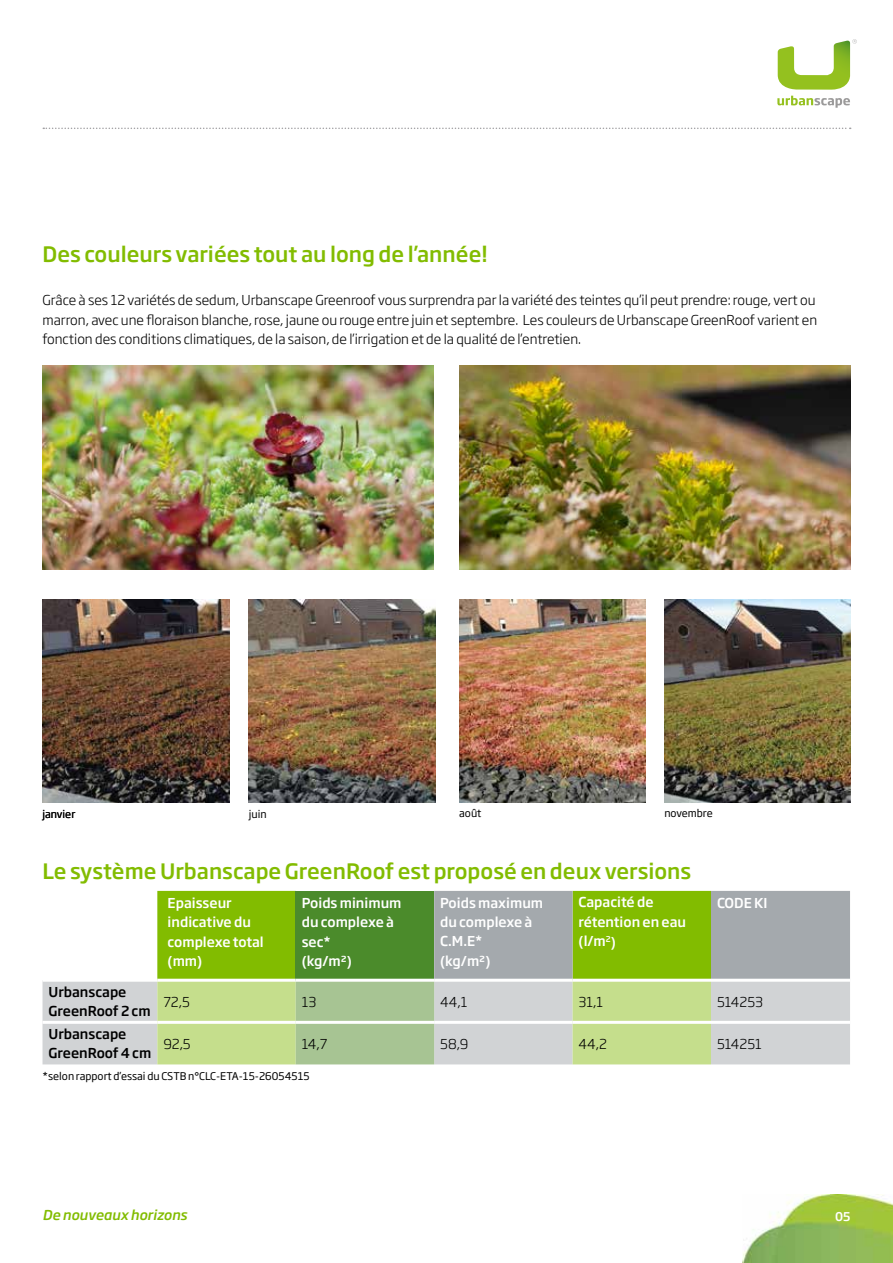
<style>
.page{position:relative;width:893px;height:1263px;background:#fff}
.page>*{position:absolute;margin:0;border:0;box-sizing:border-box;transform-origin:0 0}
.t1{font:500 21px "Soho Gothic Pro";color:#82bc00}
.t2{font:300 13.5px/19.5px "Soho Gothic Pro";color:#000}
.t3{font:500 13.5px/19.5px "Soho Gothic Pro";color:#fff}
.t4{font:500 13.5px/19.5px "Soho Gothic Pro";color:#000}
.t5{font:italic 500 13.5px "Soho Gothic Pro";color:#82bc00}
.t6{font:500 12px "Soho Gothic Pro";color:#fff}
.t7{font:10.5px "Soho Gothic Pro";color:#000}
</style>
<div class="page">
<img style="left:743px;top:1194px;width:150px;height:69px">
<svg style="left:43px;top:128px;width:808px;height:1px"></svg>
<svg style="left:777px;top:96px;width:73px;height:12px"></svg>
<svg style="left:778px;top:39px;width:79px;height:51px"></svg>
<img style="left:43px;top:366px;width:391px;height:204px">
<img style="left:459px;top:366px;width:391px;height:204px">
<img style="left:43px;top:600px;width:187px;height:202px">
<img style="left:249px;top:600px;width:187px;height:202px">
<img style="left:459px;top:600px;width:186px;height:202px">
<img style="left:664px;top:600px;width:187px;height:202px">
<div style="left:157px;top:891px;width:139px;height:88px;background:#82bc00"></div>
<div style="left:43px;top:982px;width:114px;height:82px;background:#d1d3d5"></div>
<div style="left:157px;top:982px;width:139px;height:82px;background:#c5de8c"></div>
<svg style="left:296px;top:891px;width:554px;height:173px;background:#a3bb88"></svg>
<hr style="left:296px;top:979px;width:138px;height:3px;background:#fff">
<hr style="left:434px;top:979px;width:139px;height:3px;background:#fff">
<hr style="left:573px;top:979px;width:138px;height:3px;background:#fff">
<hr style="left:711px;top:979px;width:139px;height:3px;background:#fff">
<hr style="left:43px;top:1021px;width:114px;height:3px;background:#fff">
<hr style="left:157px;top:1021px;width:139px;height:3px;background:#fff">
<hr style="left:296px;top:1021px;width:138px;height:3px;background:#fff">
<hr style="left:434px;top:1021px;width:139px;height:3px;background:#fff">
<hr style="left:573px;top:1021px;width:138px;height:3px;background:#fff">
<hr style="left:711px;top:1021px;width:139px;height:3px;background:#fff">
<h1 class="t1" style="left:43px;top:238px;width:447px">Des couleurs variées tout au long de l’année!</h1>
<p class="t2" style="left:43px;top:289px;width:776px">Grâce à ses 12 variétés de sedum, Urbanscape Greenroof vous surprendra par la variété des teintes qu’il peut prendre: rouge, vert ou marron, avec une floraison blanche, rose, jaune ou rouge entre juin et septembre. Les couleurs de Urbanscape GreenRoof varient en fonction des conditions climatiques, de la saison, de l’irrigation et de la qualité de l’entretien.</p>
<p class="t7" style="left:43px;top:805px;width:34px">janvier</p>
<p class="t7" style="left:249px;top:805px;width:19px">juin</p>
<p class="t7" style="left:459px;top:805px;width:24px">août</p>
<p class="t7" style="left:664px;top:805px;width:50px">novembre</p>
<h1 class="t1" style="left:43px;top:855px;width:650px">Le système Urbanscape GreenRoof est proposé en deux versions</h1>
<p class="t3" style="left:168px;top:892px;width:98px">Epaisseur indicative du complexe total (mm)</p>
<p class="t3" style="left:302px;top:892px;width:101px">Poids minimum du complexe à sec*<br>(kg/m²)</p>
<p class="t3" style="left:440px;top:892px;width:105px">Poids maximum du complexe à<br>C.M.E*<br>(kg/m²)</p>
<p class="t3" style="left:579px;top:892px;width:109px">Capacité de rétention en eau (l/m<sup>2</sup>)</p>
<p class="t3" style="left:717px;top:892px;width:52px">CODE KI</p>
<p class="t4" style="left:49px;top:981px;width:104px">Urbanscape<br>GreenRoof 2 cm</p>
<p class="t2" style="left:163px;top:991px;width:28px">72,5</p>
<p class="t2" style="left:302px;top:991px;width:16px">13</p>
<p class="t2" style="left:440px;top:991px;width:29px">44,1</p>
<p class="t2" style="left:579px;top:991px;width:26px">31,1</p>
<p class="t2" style="left:717px;top:991px;width:48px">514253</p>
<p class="t4" style="left:49px;top:1023px;width:104px">Urbanscape<br>GreenRoof 4 cm</p>
<p class="t2" style="left:163px;top:1033px;width:29px">92,5</p>
<p class="t2" style="left:302px;top:1033px;width:27px">14,7</p>
<p class="t2" style="left:440px;top:1033px;width:30px">58,9</p>
<p class="t2" style="left:579px;top:1033px;width:30px">44,2</p>
<p class="t2" style="left:717px;top:1033px;width:46px">514251</p>
<p class="t7" style="left:43px;top:1068px;width:269px">*selon rapport d’essai du CSTB n°CLC-ETA-15-26054515</p>
<p class="t5" style="left:43px;top:1205px;width:146px">De nouveaux horizons</p>
<p class="t6" style="left:835px;top:1207px;width:17px">05</p>
</div>
